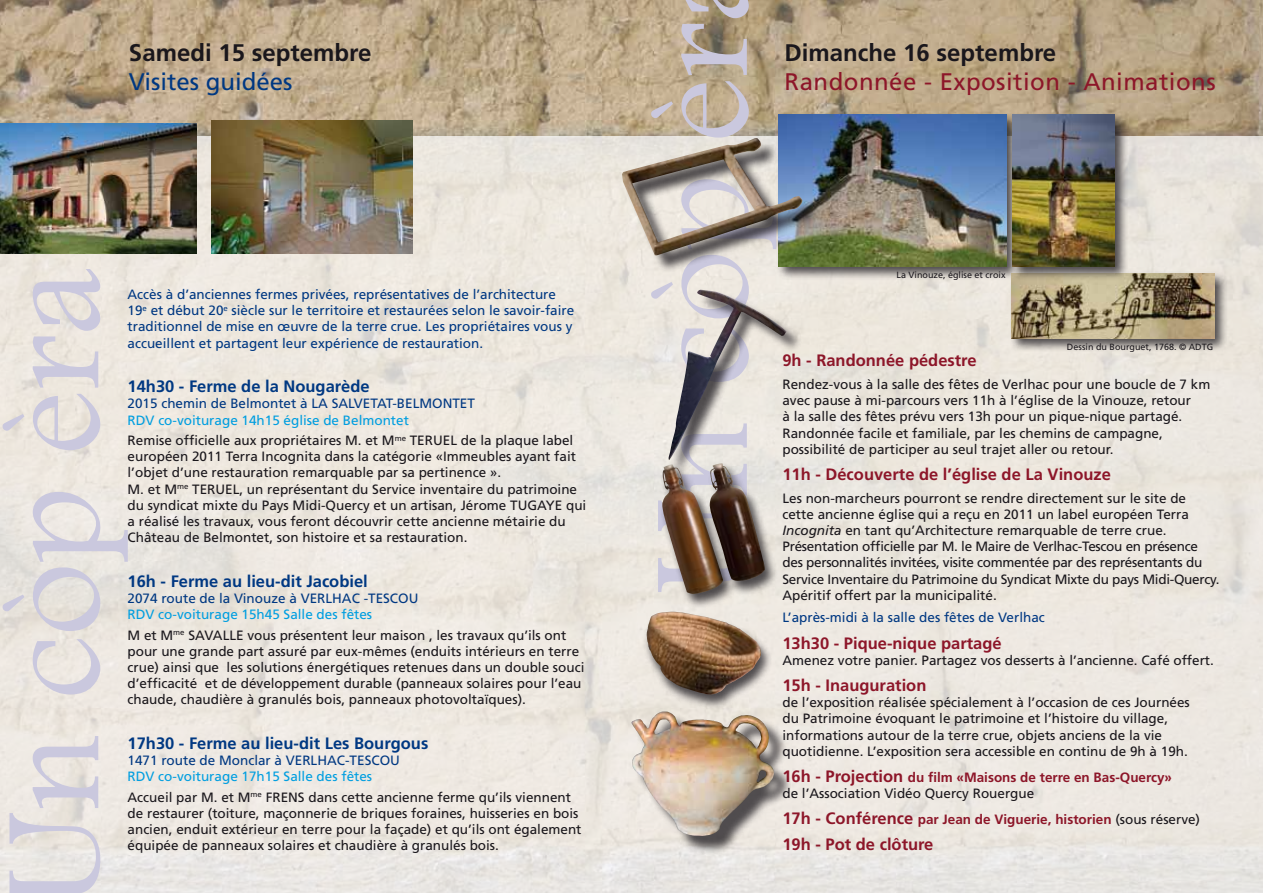
<style>
.page{position:relative;width:1263px;height:893px;background:#fff}
.page>*{position:absolute;margin:0;border:0;box-sizing:border-box;transform-origin:0 0}
.t1{font:142.2px "Footlight MT Light";color:#cac8de}
.t2{font:700 24px "Frutiger";color:#1a171c}
.t3{font:24px "Frutiger";letter-spacing:.02em;color:#8d1629}
.t4{font:24px "Frutiger";color:#003882}
.t5{font:700 16.5px "Frutiger";color:#8d1629}
.t6{font:700 16.5px "Frutiger";color:#003882}
.t7{font:13.5px/16.2px "Frutiger";color:#1a171c}
.t8{font:13.5px/16.2px "Frutiger";color:#003882}
.t9{font:13.5px/16.2px "Frutiger";letter-spacing:-.02em;color:#1a171c}
.t10{font:700 13.5px/16.2px "Frutiger";color:#8d1629}
.t11{font:9px "Frutiger";color:#1a171c}
.s1{color:#009ee0}
.s2{font-style:italic}
.s3{font-size:16.5px}
.s4{font-weight:400;color:#1a171c}
</style>
<div class="page">
<img style="left:0;top:135px;width:1263px;height:758px">
<img style="left:0;top:0;width:1263px;height:135px">
<img style="left:212px;top:120px;width:200px;height:134px">
<div style="left:776px;top:113px;width:244px;height:168px;background:#1a171c;opacity:.75"></div>
<img style="left:778px;top:115px;width:228px;height:152px">
<div style="left:634px;top:714px;width:157px;height:140px;background:#1a171c;opacity:.75"></div>
<img style="left:631px;top:711px;width:33px;height:29px">
<div style="left:1010px;top:271px;width:218px;height:81px;background:#1a171c;opacity:.75"></div>
<img style="left:1012px;top:273px;width:202px;height:65px">
<div style="left:1010px;top:112px;width:119px;height:169px;background:#1a171c;opacity:.75"></div>
<img style="left:1012px;top:114px;width:102px;height:153px">
<img style="left:0;top:123px;width:196px;height:131px">
<div style="left:624px;top:140px;width:195px;height:132px;background:#1a171c;opacity:.75"></div>
<img style="left:622px;top:138px;width:180px;height:117px">
<div style="left:659px;top:462px;width:118px;height:146px;background:#1a171c;opacity:.75"></div>
<img style="left:660px;top:463px;width:105px;height:132px">
<div style="left:669px;top:290px;width:133px;height:186px;background:#1a171c;opacity:.75"></div>
<img style="left:668px;top:290px;width:119px;height:170px">
<div style="left:642px;top:611px;width:130px;height:98px;background:#1a171c;opacity:.75"></div>
<img style="left:646px;top:612px;width:115px;height:82px">
<h2 class="t2" style="left:129px;top:39px;width:244px">Samedi 15 septembre</h2>
<h2 class="t4" style="left:129px;top:68px;width:165px">Visites guidées</h2>
<h1 class="t1" style="left:-32px;top:908px;width:641px;rotate:-90deg">Un còp èra</h1>
<p class="t8" style="left:128px;top:286px;width:448px">Accès à d’anciennes fermes privées, représentatives de l’architecture 19<sup>e</sup> et début 20<sup>e</sup> siècle sur le territoire et restaurées selon le savoir-faire traditionnel de mise en œuvre de la terre crue. Les propriétaires vous y accueillent et partagent leur expérience de restauration.</p>
<p class="t6" style="left:128px;top:377px;width:244px">14h30 - Ferme de la Nougarède</p>
<p class="t8" style="left:128px;top:395px;width:349px">2015 chemin de Belmontet à LA SALVETAT-BELMONTET</p>
<p class="t7" style="left:128px;top:410px;width:447px;line-height:20.4px"><span class="s1">RDV co-voiturage 14h15 église de Belmontet<br></span>Remise officielle aux propriétaires M. et M<sup>me</sup> TERUEL de la plaque label</p>
<p class="t7" style="left:128px;top:448px;width:460px">européen 2011 Terra Incognita dans la catégorie «i mmeubles ayant fait l’objet d’une restauration remarquable par sa pertinence ».<br>M. et M<sup>me</sup> TERUEL, un représentant du Service inventaire du patrimoine du syndicat mixte du Pays Midi-Quercy et un artisan, Jérome TUGAYE qui a réalisé les travaux, vous feront découvrir cette ancienne métairie du Château de Belmontet, son histoire et sa restauration.</p>
<p class="t6" style="left:128px;top:571px;width:242px">16h - Ferme au lieu-dit Jacobiel</p>
<p class="t8" style="left:128px;top:590px;width:292px">2074 route de la Vinouze à VERLHAC -TESCOU</p>
<p class="t7" style="left:128px;top:604px;width:440px;line-height:20.4px"><span class="s1">RDV co-voiturage 15h45 Salle des fêtes<br></span>M et M<sup>me</sup> SAVALLE vous présentent leur maison , les travaux qu’ils ont</p>
<p class="t7" style="left:128px;top:643px;width:458px">pour une grande part assuré par eux-mêmes (enduits intérieurs en terre crue) ainsi que les solutions énergétiques retenues dans un double souci d’efficacité et de développement durable (panneaux solaires pour l’eau chaude, chaudière à granulés bois, panneaux photovoltaïques).</p>
<p class="t6" style="left:128px;top:733px;width:302px">17h30 - Ferme au lieu-dit Les Bourgous</p>
<p class="t8" style="left:128px;top:752px;width:274px">1471 route de Monclar à VERLHAC-TESCOU</p>
<p class="t7" style="left:128px;top:766px;width:445px;line-height:20.4px"><span class="s1">RDV co-voiturage 17h15 Salle des fêtes<br></span>Accueil par M. et M<sup>me</sup> FRENS dans cette ancienne ferme qu’ils viennent</p>
<p class="t7" style="left:128px;top:805px;width:455px">de restaurer (toiture, maçonnerie de briques foraines, huisseries en bois ancien, enduit extérieur en terre pour la façade) et qu’ils ont également équipée de panneaux solaires et chaudière à granulés bois.</p>
<h1 class="t1" style="left:617px;top:595px;width:574px;rotate:-90deg">Un còp èr</h1>
<h2 class="t2" style="left:784px;top:39px;width:273px">Dimanche 16 septembre</h2>
<h2 class="t3" style="left:784px;top:68px;width:433px">Randonnée - Exposition - Animations</h2>
<p class="t11" style="left:897px;top:269px;width:110px">La Vinouze, église et croix</p>
<p class="t11" style="left:1067px;top:342px;width:148px">Dessin du Bourguet, 1768. © ADTG</p>
<p class="t5" style="left:782px;top:351px;width:196px">9h - Randonnée pédestre</p>
<p class="t7" style="left:782px;top:376px;width:429px">Rendez-vous à la salle des fêtes de Verlhac pour une boucle de 7 km avec pause à mi-parcours vers 11h à l’église de la Vinouze, retour<br>à la salle des fêtes prévu vers 13h pour un pique-nique partagé.<br>Randonnée facile et familiale, par les chemins de campagne, possibilité de participer au seul trajet aller ou retour.</p>
<p class="t5" style="left:782px;top:465px;width:330px">11h - Découverte de l’église de La Vinouze</p>
<p class="t9" style="left:782px;top:490px;width:438px">Les non-marcheurs pourront se rendre directement sur le site de cette ancienne église qui a reçu en 2011 un label européen Terra <span class="s2">Incognita</span> en tant qu’Architecture remarquable de terre crue.<br>Présentation officielle par M. le Maire de Verlhac-Tescou en présence des personnalités invitées, visite commentée par des représentants du Service Inventaire du Patrimoine du Syndicat Mixte du pays Midi-Quercy.<br>Apéritif offert par la municipalité.</p>
<p class="t8" style="left:782px;top:609px;width:264px">L’après-midi à la salle des fêtes de Verlhac</p>
<p class="t5" style="left:782px;top:633px;width:221px">13h30 - Pique-nique partagé</p>
<p class="t7" style="left:782px;top:652px;width:433px">Amenez votre panier. Partagez vos desserts à l’ancienne. Café offert.</p>
<p class="t5" style="left:782px;top:675px;width:145px">15h - Inauguration</p>
<p class="t7" style="left:782px;top:694px;width:409px">de l’exposition réalisée spécialement à l’occasion de ces Journées du Patrimoine évoquant le patrimoine et l’histoire du village, informations autour de la terre crue, objets anciens de la vie quotidienne. L’exposition sera accessible en continu de 9h à 19h.</p>
<p class="t10" style="left:782px;top:769px;width:391px"><span class="s3">16h - Projection</span> du film «Maisons de terre en Bas-Quercy» <span class="s4">de l’Association Vidéo Quercy Rouergue</span></p>
<p class="t10" style="left:782px;top:811px;width:419px"><span class="s3">17h - Conférence</span> par Jean de Viguerie, historien <span class="s4">(sous réserve)</span></p>
<p class="t5" style="left:782px;top:835px;width:152px">19h - Pot de clôture</p>
</div>
